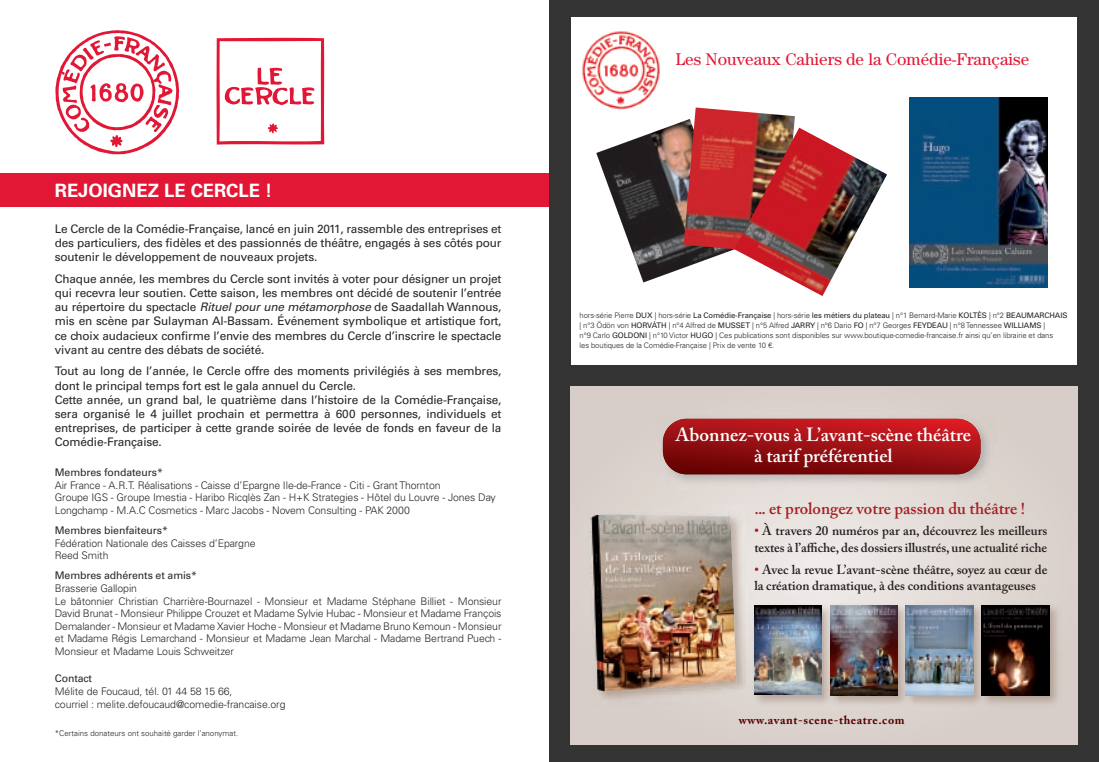
<style>
.page{position:relative;width:1099px;height:762px;background:#fff}
.page>*{position:absolute;margin:0;border:0;box-sizing:border-box;transform-origin:0 0}
.t1{font:600 19px/21.4px "Adobe Caslon Pro";color:#fff;text-align:center}
.t2{font:700 18.38px "Univers LT Std";color:#fff}
.t3{font:17px "Century Std";color:#e21735}
.t4{font:600 16.62px "Adobe Caslon Pro";color:#a72023}
.t5{font:600 13px/16.6px "Adobe Caslon Pro";color:#231f20}
.t6{font:700 11.88px "Adobe Caslon Pro";letter-spacing:.05em;color:#590000}
.t7{font:11.75px/14.1px "Univers LT Std";letter-spacing:-.015em;color:#262626;text-align:justify}
.t8{font:300 10.5px/12.6px "Univers LT Std";letter-spacing:-.01em;color:#262626}
.t9{font:10.5px "Univers LT Std";letter-spacing:-.01em;color:#262626}
.t10{font:300 7.88px "Univers LT Std";color:#262626}
.t11{font:300 7.62px/9.8px "Univers LT Std";letter-spacing:-.01em;color:#231f20}
.s1{font-style:italic}
.s2{font-weight:400}
.s3{color:#a72023}
</style>
<div class="page">
<div style="left:0;top:174px;width:549px;height:33px;background:#e21735"></div>
<svg style="left:55px;top:30px;width:124px;height:124px"></svg>
<svg style="left:216px;top:37px;width:108px;height:108px"></svg>
<div style="left:549px;top:0;width:549px;height:762px;background:#333"></div>
<div style="left:570px;top:18px;width:506px;height:347px;background:#fff"></div>
<img style="left:582px;top:31px;width:78px;height:79px">
<img style="left:596px;top:121px;width:128px;height:161px">
<img style="left:683px;top:107px;width:112px;height:146px">
<img style="left:734px;top:128px;width:153px;height:168px">
<img style="left:909px;top:97px;width:137px;height:191px">
<svg style="left:570px;top:386px;width:506px;height:358px;background:#ddd5d1"></svg>
<img style="left:657px;top:413px;width:339px;height:76px">
<svg style="left:663px;top:419px;width:317px;height:55px"></svg>
<svg style="left:663px;top:419px;width:317px;height:55px;background:#9c1014"></svg>
<img style="left:582px;top:504px;width:167px;height:204px">
<img style="left:587px;top:510px;width:149px;height:182px">
<img style="left:749px;top:600px;width:315px;height:110px">
<img style="left:749px;top:601px;width:3px;height:101px">
<img style="left:754px;top:606px;width:67px;height:89px">
<img style="left:830px;top:605px;width:67px;height:90px">
<img style="left:900px;top:600px;width:12px;height:110px">
<img style="left:905px;top:605px;width:68px;height:90px">
<img style="left:976px;top:600px;width:12px;height:110px">
<img style="left:981px;top:605px;width:68px;height:90px">
<h2 class="t2" style="left:55px;top:184px;width:219px">REJOIGNEZ LE CERCLE !</h2>
<p class="t7" style="left:55px;top:223px;width:448px">Le Cercle de la Comédie-Française, lancé en juin 2011, rassemble des entreprises et des particuliers, des fidèles et des passionnés de théâtre, engagés à ses côtés pour soutenir le développement de nouveaux projets.</p>
<p class="t7" style="left:55px;top:273px;width:448px">Chaque année, les membres du Cercle sont invités à voter pour désigner un projet qui recevra leur soutien. Cette saison, les membres ont décidé de soutenir l’entrée au répertoire du spectacle <span class="s1">Rituel pour une métamorphose</span> de Saadallah Wannous, mis en scène par Sulayman Al-Bassam. Événement symbolique et artistique fort, ce choix audacieux confirme l’envie des membres du Cercle d’inscrire le spectacle vivant au centre des débats de société.</p>
<p class="t7" style="left:55px;top:365px;width:448px;text-align:left">Tout au long de l’année, le Cercle offre des moments privilégiés à ses membres, dont le principal temps fort est le gala annuel du Cercle.<br>Cette année, un grand bal, le quatrième dans l’histoire de la Comédie-Française, sera organisé le 4 juillet prochain et permettra à 600 personnes, individuels et entreprises, de participer à cette grande soirée de levée de fonds en faveur de la Comédie-Française.</p>
<p class="t9" style="left:55px;top:469px;width:109px">Membres fondateurs*</p>
<p class="t8" style="left:55px;top:480px;width:442px">Air France - A.R.T. Réalisations - Caisse d’Epargne Ile-de-France - Citi - Grant Thornton<br>Groupe IGS - Groupe Imestia - Haribo Ricqlès Zan - H+K Strategies - Hôtel du Louvre - Jones Day<br>Longchamp - M.A.C Cosmetics - Marc Jacobs - Novem Consulting - PAK 2000</p>
<p class="t9" style="left:55px;top:526px;width:115px">Membres bienfaiteurs*</p>
<p class="t8" style="left:55px;top:538px;width:202px">Fédération Nationale des Caisses d’Epargne<br>Reed Smith</p>
<p class="t9" style="left:55px;top:572px;width:144px">Membres adhérents et amis*</p>
<p class="t8" style="left:55px;top:583px;width:448px">Brasserie Gallopin<br>Le bâtonnier Christian Charrière-Bournazel - Monsieur et Madame Stéphane Billiet - Monsieur David Brunat - Monsieur Philippe Crouzet et Madame Sylvie Hubac - Monsieur et Madame François Demalander - Monsieur et Madame Xavier Hoche - Monsieur et Madame Bruno Kemoun - Monsieur et Madame Régis Lemarchand - Monsieur et Madame Jean Marchal - Madame Bertrand Puech - Monsieur et Madame Louis Schweitzer</p>
<p class="t9" style="left:55px;top:675px;width:39px">Contact</p>
<p class="t8" style="left:55px;top:686px;width:232px">Mélite de Foucaud, tél. 01 44 58 15 66,<br>courriel : melite.defoucaud@comedie-francaise.org</p>
<p class="t10" style="left:55px;top:730px;width:185px">*Certains donateurs ont souhaité garder l’anonymat.</p>
<h3 class="t3" style="left:676px;top:53px;width:355px">Les Nouveaux Cahiers de la Comédie-Française</h3>
<p class="t11" style="left:579px;top:311px;width:489px">hors-série Pierre <span class="s2">DUX</span> | hors-série <span class="s2">La Comédie-Française</span> | hors-série <span class="s2">les métiers du plateau</span> | n°1 Bernard-Marie <span class="s2">KOLTÈS</span> | n°2 <span class="s2">BEAUMARCHAIS </span>| n°3 Ödön von <span class="s2">HORVÁTH</span> | n°4 Alfred de <span class="s2">MUSSET</span> | n°5 Alfred <span class="s2">JARRY</span> | n°6 Dario <span class="s2">FO</span> | n°7 Georges <span class="s2">FEYDEAU</span> | n°8 Tennessee <span class="s2">WILLIAMS</span> |<br>n°9 Carlo <span class="s2">GOLDONI</span> | n°10 Victor <span class="s2">HUGO</span> | Ces publications sont disponibles sur www.boutique-comedie-francaise.fr ainsi qu’en librairie et dans<br>les boutiques de la Comédie-Française | Prix de vente 10 €.</p>
<h1 class="t1" style="left:675px;top:426px;width:297px">Abonnez-vous à L’avant-scène théâtre à tarif préférentiel</h1>
<h3 class="t4" style="left:754px;top:502px;width:272px">... et prolongez votre passion du théâtre !</h3>
<p class="t5" style="left:754px;top:524px;width:294px"><span class="s3">•</span> À travers 20 numéros par an, découvrez les meilleurs textes à l’affiche, des dossiers illustrés, une actualité riche</p>
<p class="t5" style="left:754px;top:562px;width:294px"><span class="s3">•</span> Avec la revue L’avant-scène théâtre, soyez au cœur de la création dramatique, à des conditions avantageuses</p>
<p class="t6" style="left:738px;top:715px;width:167px">www.avant-scene-theatre.com</p>
</div>
